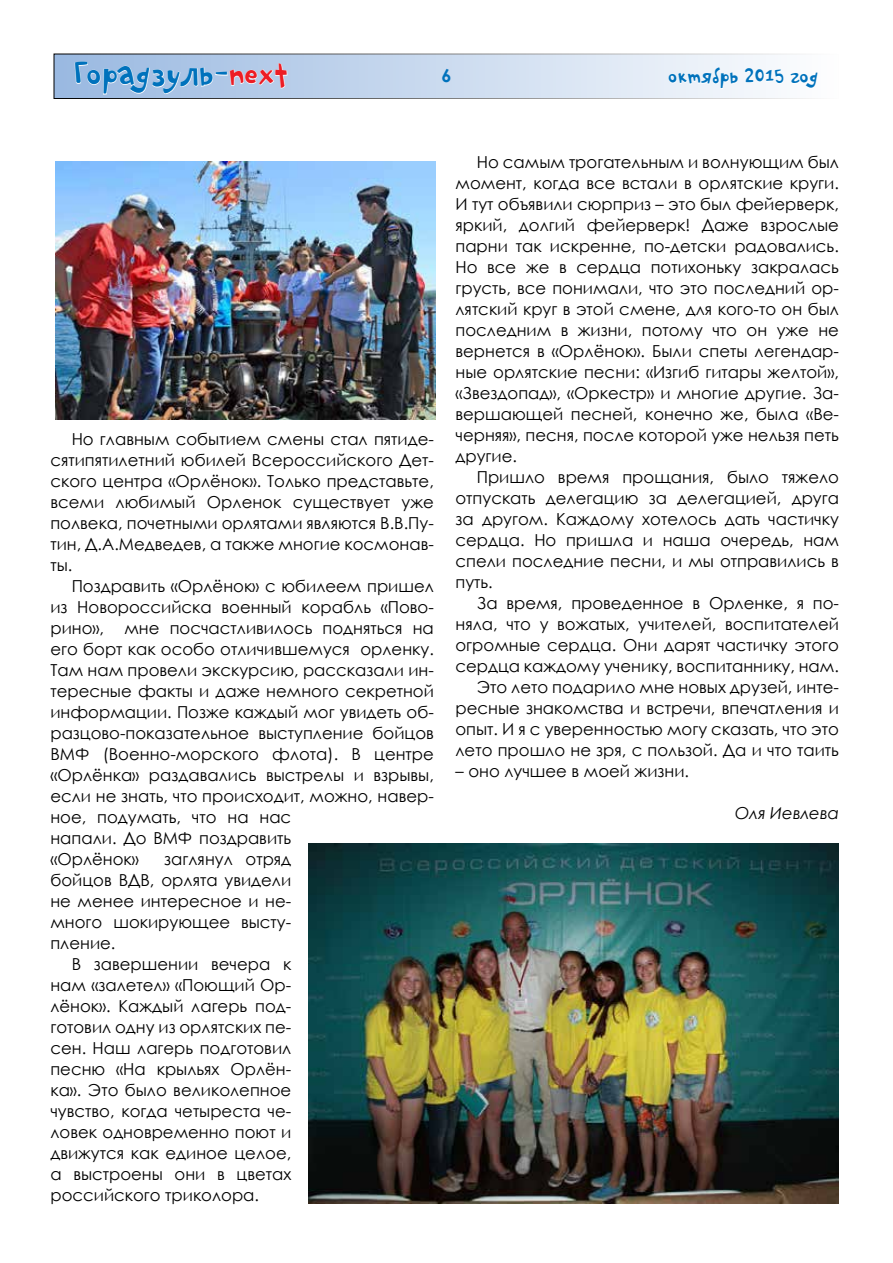
<style>
.page{position:relative;width:893px;height:1263px;background:#fff}
.page>*{position:absolute;margin:0;border:0;box-sizing:border-box;transform-origin:0 0}
.t1{font:45px "PF Playskool Pro";color:#0072bc}
.t2{font:27px "PF Playskool Pro";color:#0072bc}
.t3{font:700 18px "Century Gothic";color:#0072bc}
.t4{font:16.5px/21px "Century Gothic";color:#000;text-align:justify}
.t5{font:italic 16.5px "Century Gothic";color:#000}
.s1{color:#ed1d24}
</style>
<div class="page">
<div style="left:54px;top:54px;width:785px;height:45px;background:linear-gradient(to right,#99b8e1,#fefefe)"></div>
<svg style="left:668px;top:67px;width:70px;height:22px"></svg>
<svg style="left:744px;top:68px;width:40px;height:17px"></svg>
<svg style="left:790px;top:67px;width:28px;height:23px"></svg>
<svg style="left:74px;top:61px;width:214px;height:38px;background:#b0c6e3"></svg>
<img style="left:56px;top:162px;width:380px;height:258px">
<img style="left:308px;top:843px;width:531px;height:360px">
<h1 class="t1" style="left:73px;top:53px;width:217px">Горадзуль-<span class="s1">next</span></h1>
<p class="t3" style="left:441px;top:62px;width:12px">6</p>
<h2 class="t2" style="left:668px;top:64px;width:151px">октябрь 2015 год</h2>
<p class="t4" style="left:50px;top:428px;width:385px;text-indent:21px">Но главным событием смены стал пятиде&shy;сятипятилетний юбилей Всероссийского Дет&shy;ского центра «Орлёнок». Только представьте, всеми любимый Орленок существует уже полвека, почетными орлятами являются В.В.Пу&shy;тин, Д.А.Медведев, а также многие космонав&shy;ты.</p>
<p class="t4" style="left:50px;top:575px;width:385px;text-align:left;text-indent:21px">П оздравить «Орлёнок» с юбилеем пришел из Новороссийска военный корабль «Пово&shy;рино», мне посчастливилось подняться на его борт как особо отличившемуся орленку.<br>Там нам провели экскурсию, рассказали ин&shy;тересные факты и даже немного секретной информации. П озже каждый мог увидеть об&shy;разцово-показательное выступление бойцов ВМФ (Военно-морского флота). В центре «Орлёнка» раздавались выстрелы и взрывы, если не знать, что происходит, можно, навер&shy;ное, подумать, что на нас<br>напали. До ВМФ поздравить<br>«Орлёнок»</p>
<p class="t4" style="left:50px;top:848px;width:242px;text-indent:114px">заглянул отряд бойцов ВДВ, орлята увидели не менее интересное и не&shy;много шокирующее высту&shy;пление.</p>
<p class="t4" style="left:50px;top:953px;width:242px;text-indent:21px">В завершении вечера к нам «залетел» «П оющий Ор&shy;лёнок». Каждый лагерь под&shy;готовил одну из орлятских пе&shy;сен. Наш лагерь подготовил песню «На крыльях Орлён&shy;ка». Это было великолепное чувство, когда четыреста че&shy;ловек одновременно поют и движутся как единое целое, а выстроены они в цветах российского триколора.</p>
<p class="t4" style="left:455px;top:151px;width:385px;text-indent:21px">Но самым трогательным и волнующим был момент, когда все встали в орлятские круги.<br>И тут объявили сюрприз – это был фейерверк, яркий, долгий фейерверк! Даже взрослые парни так искренне, по-детски радовались.<br>Но все же в сердца потихоньку закралась грусть, все понимали, что это последний ор&shy;лятский круг в этой смене, для кого-то он был последним в жизни, потому что он уже не вернется в «Орлёнок». Были спеты легендар&shy;ные орлятские песни: «Изгиб гитары желтой», «Звездопад», «Оркестр» и многие другие. За&shy;вершающей песней, конечно же, была «Ве&shy;черняя», песня, после которой уже нельзя петь другие.</p>
<p class="t4" style="left:455px;top:466px;width:385px;text-indent:21px">П ришло время прощания, было тяжело отпускать делегацию за делегацией, друга за другом. Каждому хотелось дать частичку сердца. Но пришла и наша очередь, нам спели последние песни, и мы отправились в путь.</p>
<p class="t4" style="left:455px;top:592px;width:385px;text-align:right">За время, проведенное в Орленке, я по&shy;няла, что у вожатых, учителей, воспитателей огромные сердца. Они дарят частичку этого сердца каждому ученику, воспитаннику, нам.<br>Это лето подарило мне новых друзей, инте&shy;ресные знакомства и встречи, впечатления и опыт. И я с уверенностью могу сказать, что это лето прошло не зря, с пользой. Да и что таить</p>
<p class="t4" style="left:455px;top:760px;width:235px">– оно лучшее в моей жизни.</p>
<p class="t5" style="left:735px;top:801px;width:105px">Оля Иевлева</p>
</div>
